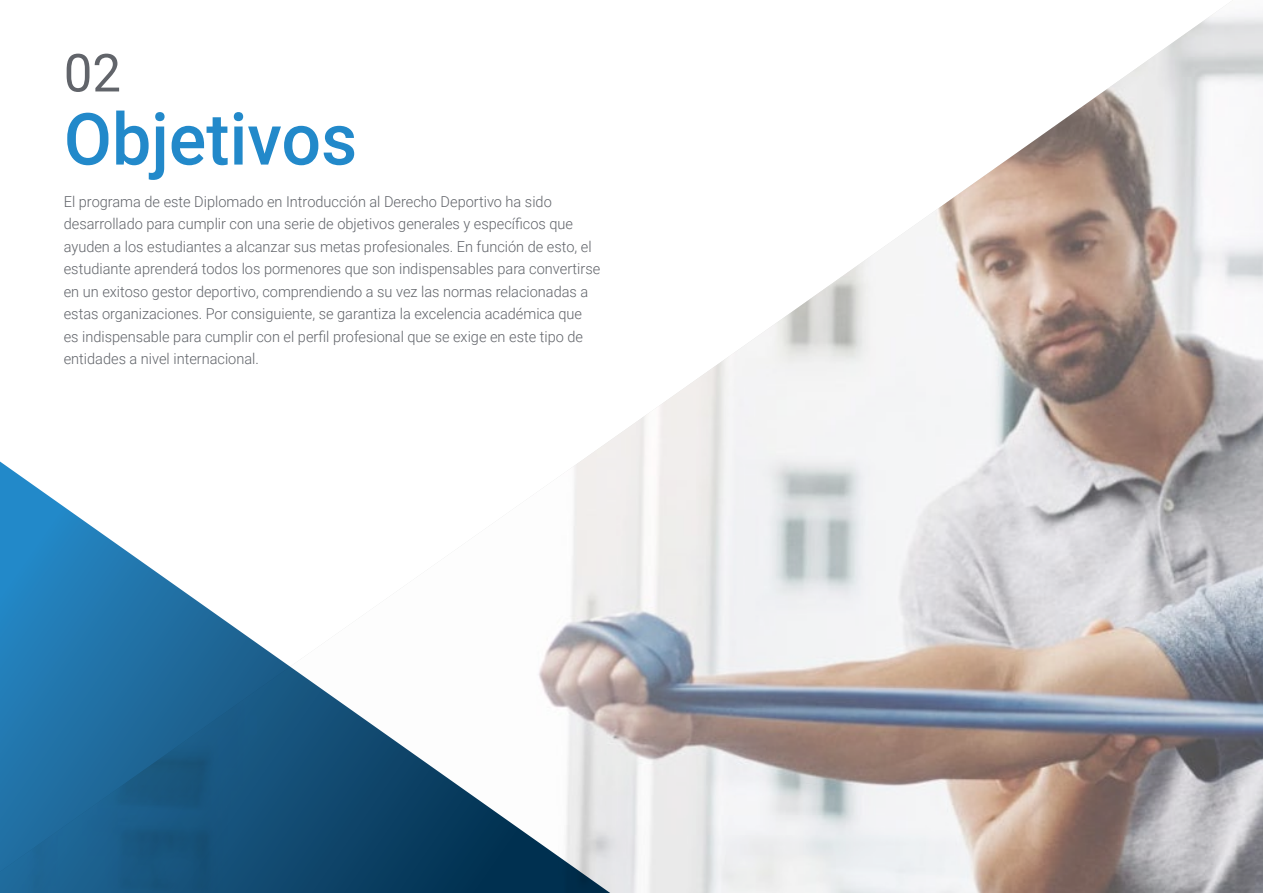
<style>
.page{position:relative;width:1263px;height:893px;background:#fff}
.page>*{position:absolute;margin:0;border:0;box-sizing:border-box;transform-origin:0 0}
.t1{font:500 72px "Roboto";color:#2289ca}
.t2{font:52.5px "Roboto";color:#61646a}
.t3{font:300 15px/22.5px "Roboto";color:#61646a}
</style>
<div class="page">
<img style="left:602px;top:0;width:661px;height:893px">
<svg style="left:0;top:446px;width:640px;height:447px"></svg>
<h2 class="t2" style="left:64px;top:36px;width:59px">02</h2>
<h1 class="t1" style="left:64px;top:89px;width:295px">Objetivos</h1>
<p class="t3" style="left:64px;top:190px;width:538px">El programa de este Diplomado en Introducción al Derecho Deportivo ha sido desarrollado para cumplir con una serie de objetivos generales y específicos que ayuden a los estudiantes a alcanzar sus metas profesionales. En función de esto, el estudiante aprenderá todos los pormenores que son indispensables para convertirse en un exitoso gestor deportivo, comprendiendo a su vez las normas relacionadas a estas organizaciones. Por consiguiente, se garantiza la excelencia académica que es indispensable para cumplir con el perfil profesional que se exige en este tipo de entidades a nivel internacional.</p>
</div>
